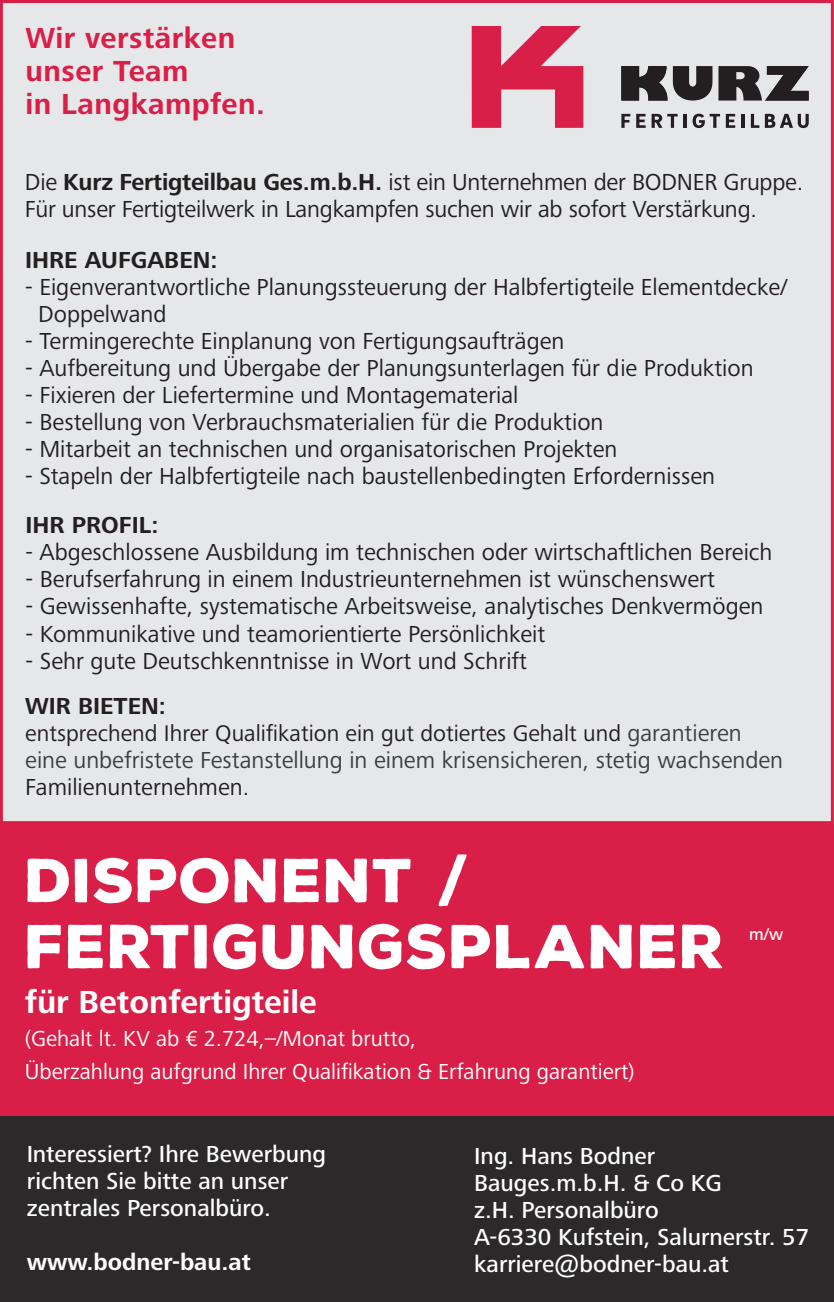
<style>
.page{position:relative;width:834px;height:1302px;background:#fff}
.page>*{position:absolute;margin:0;border:0;box-sizing:border-box;transform-origin:0 0}
.Fließtext{font:900 60px/66px "Nexa Rust Sans";color:#fff}
.Fließtext-2{font:700 33px "Frutiger Next Pro";color:#fff}
.Fließtext-3{font:700 30px "Frutiger Next Pro";letter-spacing:.015em;color:#d91e47}
.Fließtext-4{font:24px/27px "Frutiger Next Pro";color:#231f20}
.Fließtext-5{font:500 24px/27px "Frutiger Next Pro";color:#fff}
.Fließtext-6{font:24px/27px "Frutiger Next Pro";color:#3e3e3f}
.Fließtext-7{font:700 24px "Frutiger Next Pro";color:#231f20}
.Fließtext-8{font:700 24px "Frutiger Next Pro";color:#fff}
.Fließtext-9{font:23.4px "Frutiger Next Pro";color:#231f20}
.Fließtext-10{font:22.5px "Frutiger Next Pro";color:#fff}
.Fließtext-11{font:500 17.4px "Frutiger Next Pro";color:#fff}
.s1{font-weight:700}
.s2{font-size:23.4px}
.s3{font-size:24px;color:#3e3e3f}
.s4{color:#231f20}
</style>
<div class="page">
<div style="left:1px;top:2px;width:831px;height:820px;background:#e6e7e9"></div>
<div style="left:0;top:824px;width:833px;height:291px;background:#d91e47"></div>
<div style="left:0;top:1115px;width:833px;height:186px;background:#2b292a"></div>
<svg style="left:718px;top:66px;width:90px;height:34px"></svg>
<svg style="left:621px;top:66px;width:91px;height:34px"></svg>
<svg style="left:621px;top:114px;width:9px;height:14px"></svg>
<svg style="left:636px;top:114px;width:9px;height:14px"></svg>
<svg style="left:651px;top:114px;width:26px;height:14px"></svg>
<hr style="left:683px;top:114px;width:3px;height:14px;background:#231f20">
<svg style="left:692px;top:114px;width:43px;height:14px"></svg>
<hr style="left:741px;top:114px;width:3px;height:14px;background:#231f20">
<svg style="left:750px;top:114px;width:58px;height:14px"></svg>
<svg style="left:471px;top:26px;width:113px;height:102px"></svg>
<p class="Fließtext-3" style="left:26px;top:21px;width:211px">Wir verstärken</p>
<p class="Fließtext-3" style="left:26px;top:54px;width:164px">unser Team</p>
<p class="Fließtext-3" style="left:26px;top:87px;width:241px">in Langkampfen.</p>
<p class="Fließtext-4" style="left:25px;top:169px;width:779px">Die <span class="s1">Kurz Fertigteilbau Ges.m.b.H.</span> ist ein Unternehmen der BODNER Gruppe.<br>Für unser Fertigteilwerk in Langkampfen suchen wir ab sofort Verstärkung.</p>
<p class="Fließtext-7" style="left:25px;top:246px;width:194px">IHRE AUFGABEN:</p>
<p class="Fließtext-4" style="left:25px;top:274px;width:763px">- Eigenverantwortliche Planungssteuerung der Halbfertigteile Elementdecke/</p>
<p class="Fließtext-4" style="left:38px;top:301px;width:130px">Doppelwand</p>
<p class="Fließtext-4" style="left:25px;top:328px;width:540px">- Termingerechte Einplanung von Fertigungsaufträgen</p>
<p class="Fließtext-4" style="left:25px;top:355px;width:729px">- Aufbereitung und Übergabe der Planungsunterlagen für die Produktion</p>
<p class="Fließtext-4" style="left:25px;top:382px;width:494px">- Fixieren der Liefertermine und Montagematerial</p>
<p class="Fließtext-4" style="left:25px;top:409px;width:579px">- Bestellung von Verbrauchsmaterialien für die Produktion</p>
<p class="Fließtext-4" style="left:25px;top:436px;width:593px">- Mitarbeit an technischen und organisatorischen Projekten</p>
<p class="Fließtext-4" style="left:25px;top:463px;width:691px">- Stapeln der Halbfertigteile nach baustellenbedingten Erfordernissen</p>
<p class="Fließtext-7" style="left:26px;top:511px;width:134px">IHR PROFIL:</p>
<p class="Fließtext-4" style="left:26px;top:539px;width:748px"><span class="s2">-</span> Abgeschlossene Ausbildung im technischen oder wirtschaftlichen Bereich</p>
<p class="Fließtext-4" style="left:26px;top:566px;width:691px">- Berufserfahrung in einem Industrieunternehmen ist wünschenswert</p>
<p class="Fließtext-4" style="left:26px;top:593px;width:739px">- Gewissenhafte, systematische Arbeitsweise, analytisches Denkvermögen</p>
<p class="Fließtext-4" style="left:26px;top:620px;width:521px">- Kommunikative und teamorientierte Persönlichkeit</p>
<p class="Fließtext-4" style="left:26px;top:647px;width:503px">- Sehr gute Deutschkenntnisse in Wort und Schrift</p>
<p class="Fließtext-7" style="left:25px;top:692px;width:142px">WIR BIETEN:</p>
<p class="Fließtext-9" style="left:25px;top:719px;width:718px">entsprechend Ihrer Qualifikation ein gut dotiertes Gehalt und <span class="s3">garantieren</span></p>
<p class="Fließtext-6" style="left:25px;top:746px;width:759px">eine unbefristete Festanstellung in einem krisensicheren, stetig wachsenden<br><span class="s4">Familienunternehmen.</span></p>
<p class="Fließtext" style="left:25px;top:847px;width:701px">DISPONENT /<br>FERTIGUNGSPLANER</p>
<p class="Fließtext-2" style="left:25px;top:983px;width:293px">für Betonfertigteile</p>
<p class="Fließtext-10" style="left:25px;top:1025px;width:392px">(Gehalt lt. KV ab € 2.724,–/Monat brutto,</p>
<p class="Fließtext-10" style="left:25px;top:1058px;width:611px">Überzahlung aufgrund Ihrer Qualifikation &amp; Erfahrung garantiert)</p>
<p class="Fließtext-11" style="left:749px;top:924px;width:36px">m/w</p>
<p class="Fließtext-5" style="left:27px;top:1140px;width:300px">Interessiert? Ihre Bewerbung richten Sie bitte an unser zentrales Personalbüro.</p>
<p class="Fließtext-8" style="left:27px;top:1248px;width:225px">www.bodner-bau.at</p>
<p class="Fließtext-5" style="left:474px;top:1141px;width:182px">Ing. Hans Bodner</p>
<p class="Fließtext-5" style="left:474px;top:1168px;width:249px">Bauges.m.b.H. &amp; Co KG</p>
<p class="Fließtext-5" style="left:474px;top:1195px;width:186px">z.H. Personalbüro</p>
<p class="Fließtext-5" style="left:474px;top:1222px;width:336px">A-6330 Kufstein, Salurnerstr. 57</p>
<p class="Fließtext-5" style="left:474px;top:1249px;width:256px">karriere@bodner-bau.at</p>
</div>
